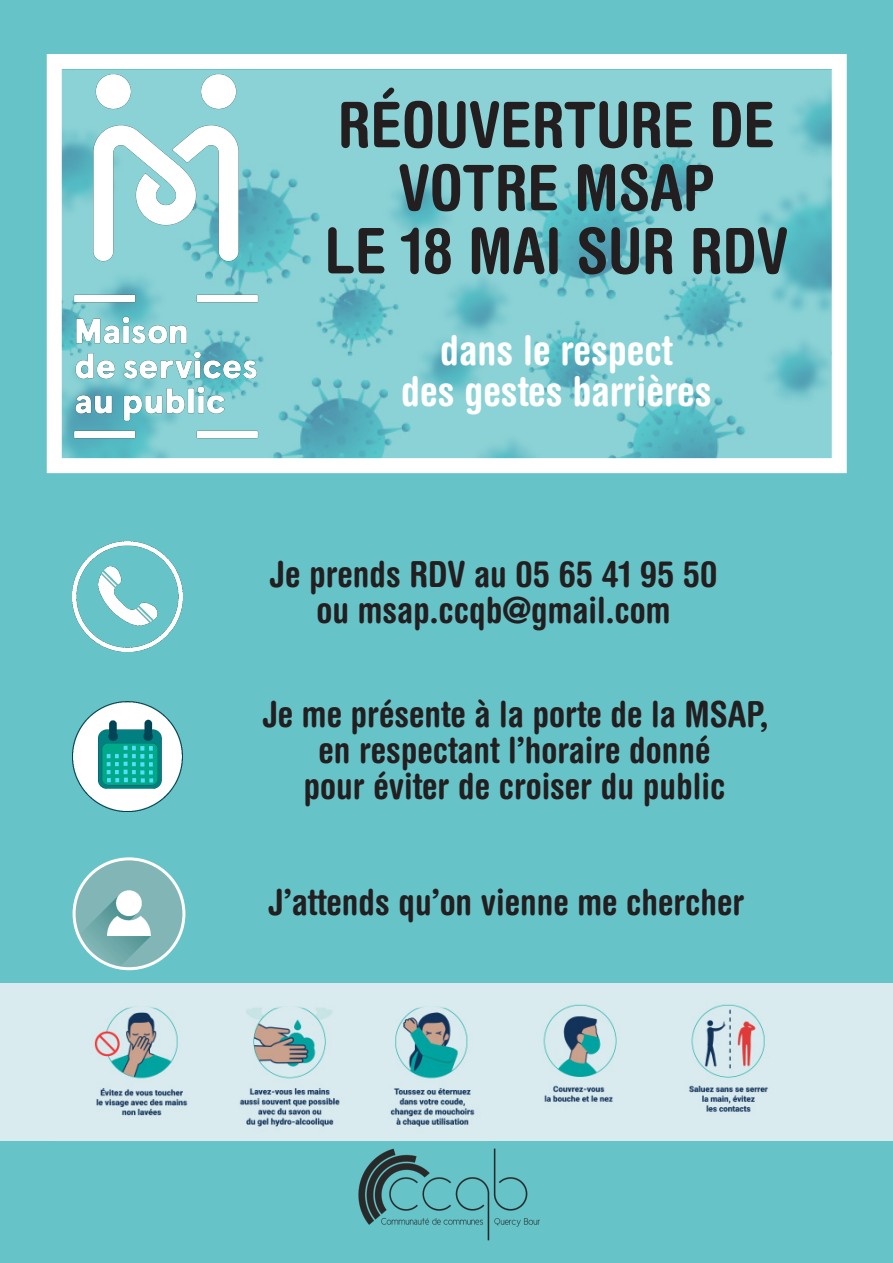
<style>
.page{position:relative;width:893px;height:1263px;background:#66c4c9}
.page>*{position:absolute;margin:0;border:0;box-sizing:border-box;transform-origin:0 0}
.t1{font:700 condensed 63px/63px "Helvetica Rounded";color:#231f20;text-align:center}
.t2{font:700 condensed 41.1px "Helvetica Rounded";color:#fff}
.t3{font:700 condensed 36px "Helvetica Rounded";color:#231f20}
</style>
<div class="page">
<img style="left:73px;top:541px;width:109px;height:110px">
<img style="left:73px;top:702px;width:109px;height:110px">
<img style="left:74px;top:859px;width:110px;height:109px">
<div style="left:73px;top:857px;width:112px;height:113px;border:3px solid #fff;border-radius:50%"></div>
<img style="left:63px;top:70px;width:768px;height:387px">
<div style="left:0;top:983px;width:893px;height:158px;background:#d9ebef"></div>
<img style="left:94px;top:1009px;width:381px;height:118px">
<img style="left:543px;top:1004px;width:226px;height:108px">
<div style="left:47px;top:54px;width:800px;height:419px;border:15px solid #fff"></div>
<img style="left:73px;top:70px;width:186px;height:371px">
<img style="left:358px;top:1148px;width:181px;height:93px">
<p class="t1" style="left:338px;top:92px;width:439px">RÉOUVERTURE DE<br>VOTRE MSAP</p>
<p class="t1" style="left:325px;top:218px;width:465px">LE 18 MAI SUR RDV</p>
<p class="t2" style="left:440px;top:325px;width:234px">dans le respect</p>
<p class="t2" style="left:401px;top:366px;width:312px">des gestes barrières</p>
<p class="t3" style="left:269px;top:552px;width:450px">Je prends RDV au 05 65 41 95 50</p>
<p class="t3" style="left:316px;top:588px;width:356px">ou msap.ccqb@gmail.com</p>
<p class="t3" style="left:262px;top:692px;width:508px">Je me présente à la porte de la MSAP,</p>
<p class="t3" style="left:318px;top:728px;width:394px">en respectant l’horaire donné</p>
<p class="t3" style="left:303px;top:764px;width:423px">pour éviter de croiser du public</p>
<p class="t3" style="left:268px;top:880px;width:478px">J’attends qu’on vienne me chercher</p>
</div>
